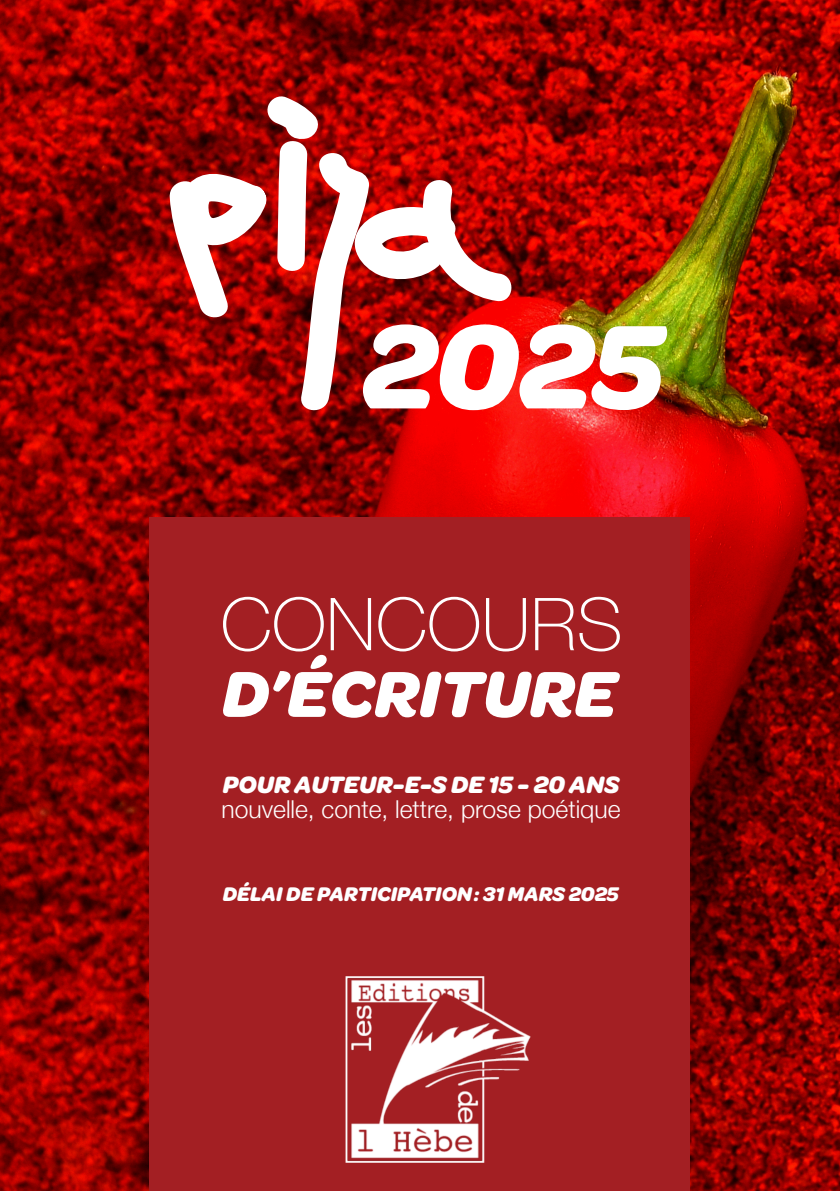
<style>
.page{position:relative;width:840px;height:1191px;background:#fff}
.page>*{position:absolute;margin:0;border:0;box-sizing:border-box;transform-origin:0 0}
.t1{font:italic 700 127px "Omnes";color:#fff}
.t2{font:100 73px "Helvetica Neue";color:#fff}
.t3{font:italic 700 69.2px "Omnes";color:#fff}
.t4{font:italic 700 25.2px "Omnes";color:#fff}
.t5{font:300 24.6px "Helvetica Neue";color:#fff}
.t6{font:italic 700 21.2px "Omnes";color:#fff}
</style>
<div class="page">
<img style="left:0;top:0;width:839px;height:1191px">
<div style="left:149px;top:517px;width:541px;height:674px;background:#a31f23"></div>
<img style="left:345px;top:976px;width:185px;height:186px">
<svg style="left:168px;top:94px;width:348px;height:321px"></svg>
<h1 class="t1" style="left:362px;top:288px;width:303px">2025</h1>
<h2 class="t2" style="left:220px;top:579px;width:403px">CONCOURS</h2>
<h3 class="t3" style="left:222px;top:651px;width:396px">D’ÉCRITURE</h3>
<p class="t4" style="left:223px;top:769px;width:398px">POUR AUTEUR-E-S DE 15 - 20 ANS</p>
<p class="t5" style="left:221px;top:794px;width:400px">nouvelle, conte, lettre, prose poétique</p>
<p class="t6" style="left:222px;top:881px;width:397px">DÉLAI DE PARTICIPATION: 31 MARS 2025</p>
</div>
